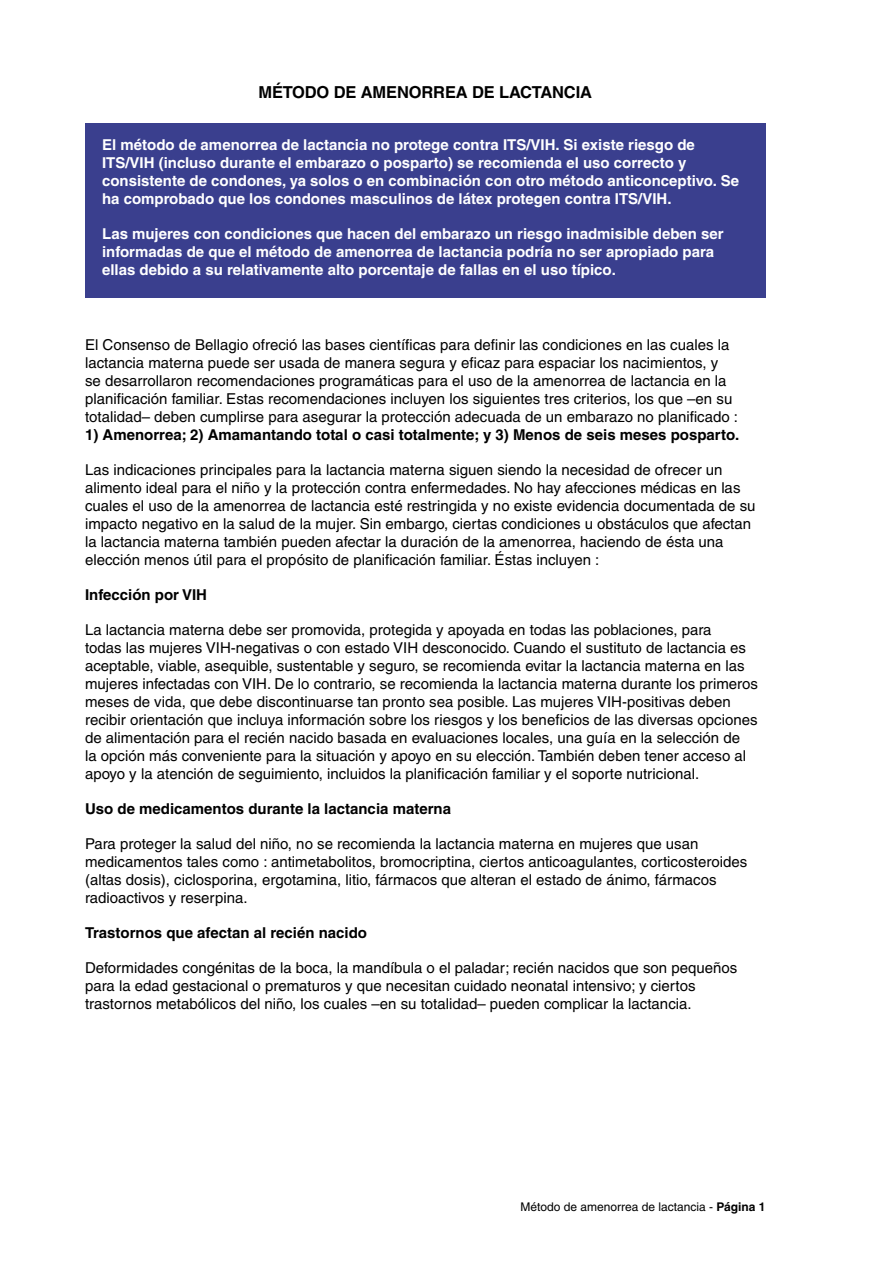
<style>
.page{position:relative;width:893px;height:1263px;background:#fff}
.page>*{position:absolute;margin:0;border:0;box-sizing:border-box;transform-origin:0 0}
.t1{font:700 16.5px "Helvetica";letter-spacing:-.01em;color:#000}
.t2{font:15px/18px "Helvetica";color:#000}
.t3{font:700 15px/18px "Helvetica";color:#fff}
.t4{font:700 15px "Helvetica";color:#000}
.t5{font:12px "Helvetica";color:#000}
.s1{font-weight:700}
</style>
<div class="page">
<div style="left:85px;top:123px;width:680px;height:175px;background:#3a3f8e"></div>
<p class="t1" style="left:258px;top:82px;width:335px">MÉTODO DE AMENORREA DE LACTANCIA</p>
<p class="t3" style="left:102px;top:136px;width:638px">El método de amenorrea de lactancia no protege contra ITS/VIH. Si existe riesgo de ITS/VIH (incluso durante el embarazo o posparto) se recomienda el uso correcto y consistente de condones, ya solos o en combinación con otro método anticonceptivo. Se ha comprobado que los condones masculinos de látex protegen contra ITS/VIH.</p>
<p class="t3" style="left:102px;top:225px;width:623px">Las mujeres con condiciones que hacen del embarazo un riesgo inadmisible deben ser informadas de que el método de amenorrea de lactancia podría no ser apropiado para ellas debido a su relativamente alto porcentaje de fallas en el uso típico.</p>
<p class="t2" style="left:85px;top:335px;width:654px">El Consenso de Bellagio ofreció las bases científicas para definir las condiciones en las cuales la lactancia materna puede ser usada de manera segura y eficaz para espaciar los nacimientos, y<br>se desarrollaron recomendaciones programáticas para el uso de la amenorrea de lactancia en la planificación familiar. Estas recomendaciones incluyen los siguientes tres criterios, los que –en su totalidad– deben cumplirse para asegurar la protección adecuada de un embarazo no planificado :</p>
<p class="t4" style="left:85px;top:425px;width:656px">1) Amenorrea; 2) Amamantando total o casi totalmente; y 3) Menos de seis meses posparto.</p>
<p class="t2" style="left:85px;top:460px;width:672px">Las indicaciones principales para la lactancia materna siguen siendo la necesidad de ofrecer un alimento ideal para el niño y la protección contra enfermedades. No hay afecciones médicas en las cuales el uso de la amenorrea de lactancia esté restringida y no existe evidencia documentada de su impacto negativo en la salud de la mujer. Sin embargo, ciertas condiciones u obstáculos que afectan la lactancia materna también pueden afectar la duración de la amenorrea, haciendo de ésta una elección menos útil para el propósito de planificación familiar. Éstas incluyen :</p>
<p class="t4" style="left:85px;top:585px;width:124px">Infección por VIH</p>
<p class="t2" style="left:85px;top:620px;width:674px">La lactancia materna debe ser promovida, protegida y apoyada en todas las poblaciones, para<br>todas las mujeres VIH-negativas o con estado VIH desconocido. Cuando el sustituto de lactancia es aceptable, viable, asequible, sustentable y seguro, se recomienda evitar la lactancia materna en las mujeres infectadas con VIH. De lo contrario, se recomienda la lactancia materna durante los primeros meses de vida, que debe discontinuarse tan pronto sea posible. Las mujeres VIH-positivas deben recibir orientación que incluya información sobre los riesgos y los beneficios de las diversas opciones de alimentación para el recién nacido basada en evaluaciones locales, una guía en la selección de<br>la opción más conveniente para la situación y apoyo en su elección. También deben tener acceso al apoyo y la atención de seguimiento, incluidos la planificación familiar y el soporte nutricional.</p>
<p class="t4" style="left:85px;top:799px;width:367px">Uso de medicamentos durante la lactancia materna</p>
<p class="t2" style="left:85px;top:834px;width:664px">Para proteger la salud del niño, no se recomienda la lactancia materna en mujeres que usan medicamentos tales como : antimetabolitos, bromocriptina, ciertos anticoagulantes, corticosteroides (altas dosis), ciclosporina, ergotamina, litio, fármacos que alteran el estado de ánimo, fármacos radioactivos y reserpina.</p>
<p class="t4" style="left:85px;top:923px;width:284px">Trastornos que afectan al recién nacido</p>
<p class="t2" style="left:85px;top:958px;width:654px">Deformidades congénitas de la boca, la mandíbula o el paladar; recién nacidos que son pequeños para la edad gestacional o prematuros y que necesitan cuidado neonatal intensivo; y ciertos trastornos metabólicos del niño, los cuales –en su totalidad– pueden complicar la lactancia.</p>
<p class="t5" style="left:520px;top:1199px;width:246px">Método de amenorrea de lactancia - <span class="s1">Página 1</span></p>
</div>
